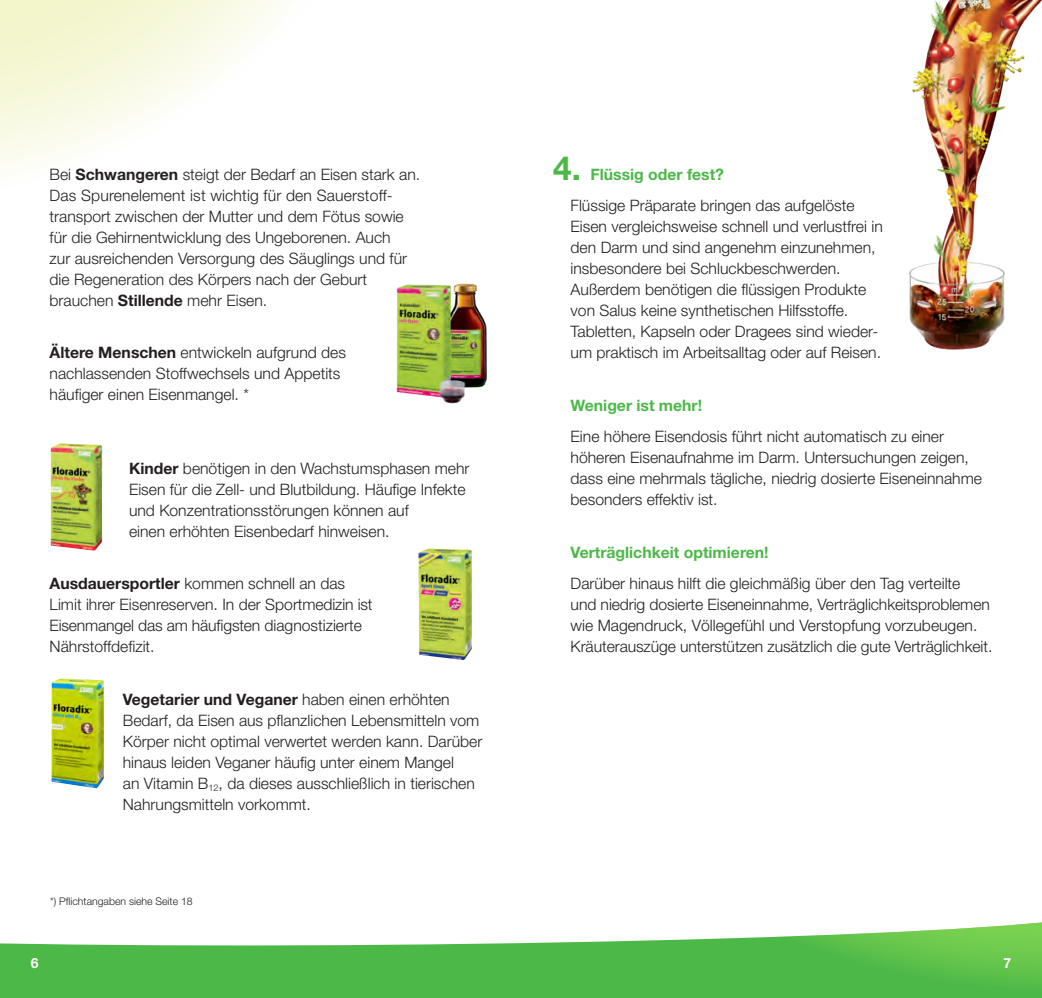
<style>
.page{position:relative;width:1042px;height:998px;background:#fff}
.page>*{position:absolute;margin:0;border:0;box-sizing:border-box;transform-origin:0 0}
.t1{font:700 33.25px "Helvetica Neue";color:#4cb848}
.t2{font:300 15.75px/21px "Helvetica Neue";color:#231f20}
.t3{font:700 15.75px "Helvetica Neue";color:#4cb848}
.t4{font:700 14px "Helvetica Neue";color:#fff}
.t5{font:300 10.5px "Helvetica Neue";color:#231f20}
.s1{font-weight:700}
</style>
<div class="page">
<svg style="left:0;top:0;width:282px;height:168px"></svg>
<img style="left:909px;top:0;width:133px;height:350px">
<div style="left:0;top:941px;width:1042px;height:56px;background:#4cb848"></div>
<svg style="left:623px;top:922px;width:419px;height:70px"></svg>
<img style="left:396px;top:283px;width:91px;height:121px">
<img style="left:51px;top:443px;width:51px;height:107px">
<img style="left:418px;top:548px;width:54px;height:112px">
<img style="left:51px;top:678px;width:53px;height:110px">
<p class="t2" style="left:50px;top:163px;width:372px">Bei <span class="s1">Schwangeren</span> steigt der Bedarf an Eisen stark an.<br>Das Spurenelement ist wichtig für den Sauerstoff&shy;transport zwischen der Mutter und dem Fötus sowie für die Gehirnentwicklung des Ungeborenen. Auch<br>zur ausreichenden Versorgung des Säuglings und für die Regeneration des Körpers nach der Geburt brauchen <span class="s1">Stillende</span> mehr Eisen.</p>
<p class="t2" style="left:50px;top:341px;width:298px"><span class="s1">Ältere Menschen</span> entwickeln aufgrund des nachlassenden Stoffwechsels und Appetits häufiger einen Eisenmangel. *</p>
<p class="t2" style="left:129px;top:457px;width:342px"><span class="s1">Kinder</span> benötigen in den Wachstumsphasen mehr Eisen für die Zell- und Blutbildung. Häufige Infekte und Konzentrationsstörungen können auf<br>einen erhöhten Eisenbedarf hinweisen.</p>
<p class="t2" style="left:50px;top:572px;width:324px"><span class="s1">Ausdauersportler</span> kommen schnell an das Limit ihrer Eisenreserven. In der Sportmedizin ist Eisenmangel das am häufigsten diagnostizierte Nährstoffdefizit.</p>
<p class="t2" style="left:123px;top:688px;width:361px"><span class="s1">Vegetarier und Veganer</span> haben einen erhöhten Bedarf, da Eisen aus pflanzlichen Lebensmitteln vom Körper nicht optimal verwertet werden kann. Darüber hinaus leiden Veganer häufig unter einem Mangel<br>an Vitamin B<sub>12</sub>, da dieses ausschließlich in tierischen Nahrungsmitteln vorkommt.</p>
<p class="t5" style="left:50px;top:894px;width:144px">*) Pflichtangaben siehe Seite 18</p>
<h1 class="t1" style="left:553px;top:147px;width:29px">4.</h1>
<p class="t3" style="left:590px;top:164px;width:135px">Flüssig oder fest?</p>
<p class="t2" style="left:570px;top:194px;width:314px">Flüssige Präparate bringen das aufgelöste Eisen vergleichsweise schnell und verlustfrei in den Darm und sind angenehm einzunehmen, insbesondere bei Schluckbeschwerden.<br>Außerdem benötigen die flüssigen Produkte von Salus keine synthetischen Hilfsstoffe.<br>Tabletten, Kapseln oder Dragees sind wieder&shy;um praktisch im Arbeitsalltag oder auf Reisen.</p>
<p class="t3" style="left:570px;top:395px;width:133px">Weniger ist mehr!</p>
<p class="t2" style="left:570px;top:425px;width:413px">Eine höhere Eisendosis führt nicht automatisch zu einer höheren Eisenaufnahme im Darm. Untersuchungen zeigen, dass eine mehrmals tägliche, niedrig dosierte Eiseneinnahme besonders effektiv ist.</p>
<p class="t3" style="left:570px;top:542px;width:199px">Verträglichkeit optimieren!</p>
<p class="t2" style="left:570px;top:572px;width:423px">Darüber hinaus hilft die gleichmäßig über den Tag verteilte<br>und niedrig dosierte Eiseneinnahme, Verträglichkeitsproblemen wie Magendruck, Völlegefühl und Verstopfung vorzubeugen.<br>Kräuterauszüge unterstützen zusätzlich die gute Verträglichkeit.</p>
<p class="t4" style="left:31px;top:953px;width:9px">6</p>
<p class="t4" style="left:1003px;top:953px;width:9px">7</p>
</div>
